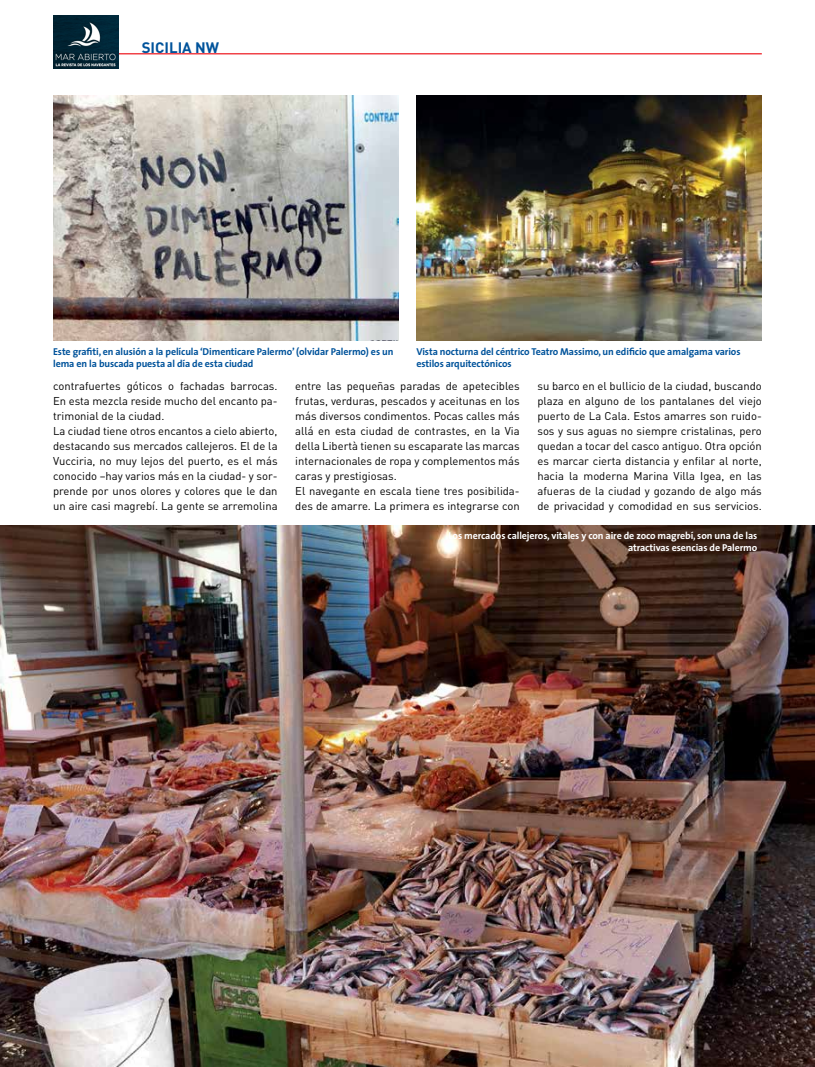
<style>
.page{position:relative;width:815px;height:1067px;background:#fff}
.page>*{position:absolute;margin:0;border:0;box-sizing:border-box;transform-origin:0 0}
.t1{font:700 15px "DIN";color:#00539b}
.t2{font:11.25px/15px "DIN";color:#000}
.t3{font:700 10px/12.5px "The Sans";letter-spacing:-.01em;color:#00539b}
.t4{font:700 10px/12.5px "The Sans";letter-spacing:-.01em;color:#fff;text-align:right}
</style>
<div class="page">
<hr style="left:99px;top:53px;width:663px;height:1px;background:#ed1e25">
<img style="left:416px;top:96px;width:346px;height:244px">
<img style="left:0;top:525px;width:815px;height:542px">
<img style="left:53px;top:96px;width:346px;height:244px">
<img style="left:54px;top:16px;width:65px;height:52px">
<h1 class="t1" style="left:142px;top:38px;width:79px">Sicilia NW</h1>
<p class="t3" style="left:53px;top:345px;width:342px">Este grafiti, en alusión a la película ‘Dimenticare Palermo’ (olvidar Palermo) es un lema en la buscada puesta al día de esta ciudad</p>
<p class="t2" style="left:53px;top:378px;width:226px">contrafuertes góticos o fachadas barrocas.<br>En esta mezcla reside mucho del encanto pa&shy;trimonial de la ciudad.<br>La ciudad tiene otros encantos a cielo abierto, destacando sus mercados callejeros. El de la Vucciria, no muy lejos del puerto, es el más conocido –hay varios más en la ciudad- y sor&shy;prende por unos olores y colores que le dan un aire casi magrebí. La gente se arremolina</p>
<p class="t2" style="left:295px;top:378px;width:226px">entre las pequeñas paradas de apetecibles frutas, verduras, pescados y aceitunas en los más diversos condimentos. Pocas calles más allá en esta ciudad de contrastes, en la Via della Libertà tienen su escaparate las marcas internacionales de ropa y complementos más caras y prestigiosas.<br>El navegante en escala tiene tres posibilida&shy;des de amarre. La primera es integrarse con</p>
<p class="t2" style="left:537px;top:378px;width:226px;text-align:justify">su barco en el bullicio de la ciudad, buscando plaza en alguno de los pantalanes del viejo puerto de La Cala. Estos amarres son ruido&shy;sos y sus aguas no siempre cristalinas, pero quedan a tocar del casco antiguo. Otra opción es marcar cierta distancia y enfilar al norte, hacia la moderna Marina Villa Igea, en las afueras de la ciudad y gozando de algo más de privacidad y comodidad en sus servicios.</p>
<p class="t4" style="left:448px;top:529px;width:310px">Los mercados callejeros, vitales y con aire de zoco magrebí, son una de las atractivas esencias de Palermo</p>
<p class="t3" style="left:416px;top:345px;width:326px">Vista nocturna del céntrico Teatro Massimo, un edificio que amalgama varios estilos arquitectónicos</p>
</div>
